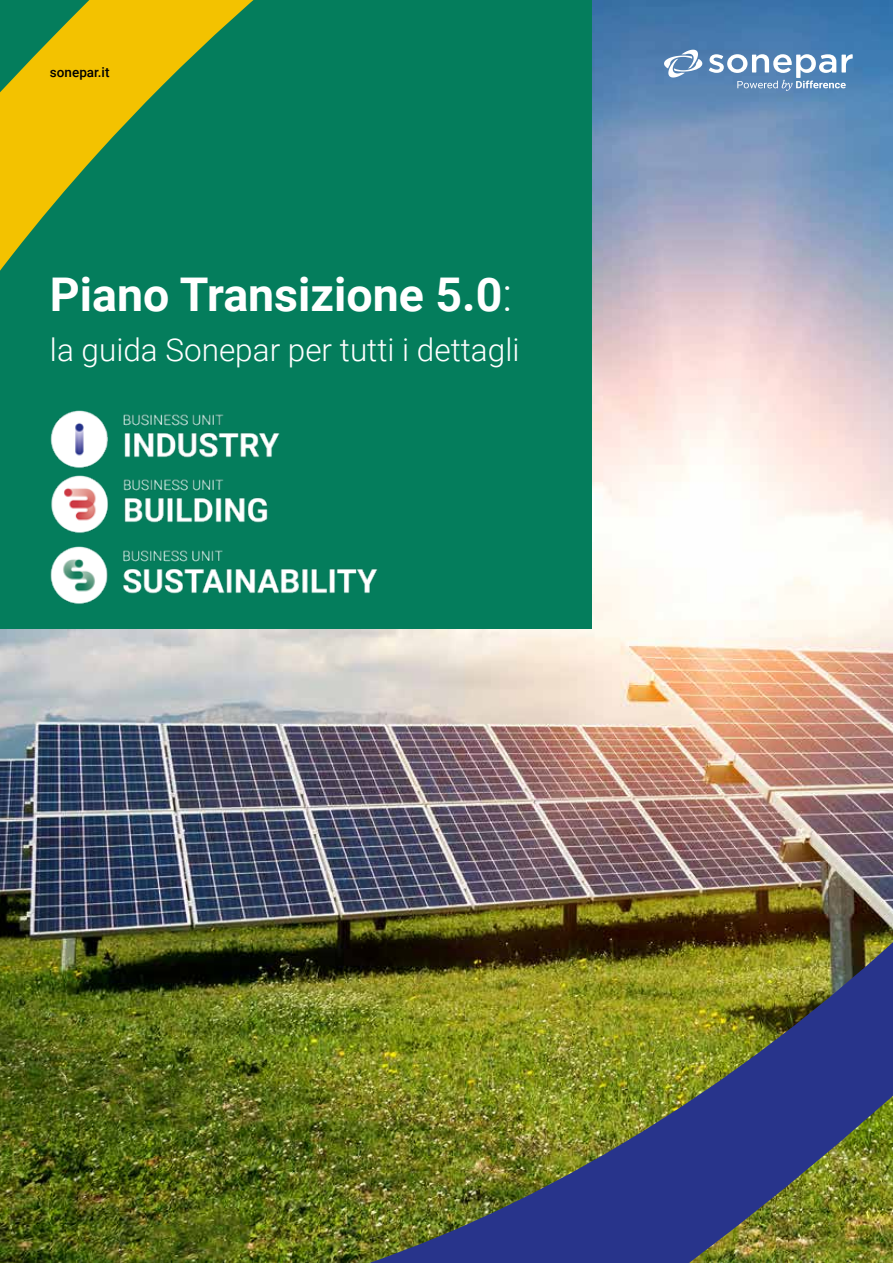
<style>
.page{position:relative;width:893px;height:1263px;background:#fff}
.page>*{position:absolute;margin:0;border:0;box-sizing:border-box;transform-origin:0 0}
.t1{font:700 46.5px "Roboto";color:#fff}
.t2{font:300 31.5px "Roboto";color:#fff}
.t3{font:500 13.5px "Roboto";color:#000}
.s1{font-weight:300}
</style>
<div class="page">
<img style="left:0;top:0;width:893px;height:1263px">
<div style="left:0;top:0;width:592px;height:629px;background:#047d5c"></div>
<svg style="left:664px;top:50px;width:38px;height:28px"></svg>
<svg style="left:709px;top:54px;width:144px;height:37px"></svg>
<svg style="left:0;top:0;width:254px;height:271px"></svg>
<img style="left:336px;top:880px;width:557px;height:383px">
<img style="left:50px;top:410px;width:230px;height:39px">
<img style="left:51px;top:449px;width:221px;height:72px">
<img style="left:45px;top:521px;width:338px;height:117px">
<p class="t3" style="left:50px;top:63px;width:61px">sonepar.it</p>
<h1 class="t1" style="left:50px;top:262px;width:464px">Piano Transizione 5.0<span class="s1">:</span></h1>
<p class="t2" style="left:50px;top:327px;width:471px">la guida Sonepar per tutti i dettagli</p>
</div>
